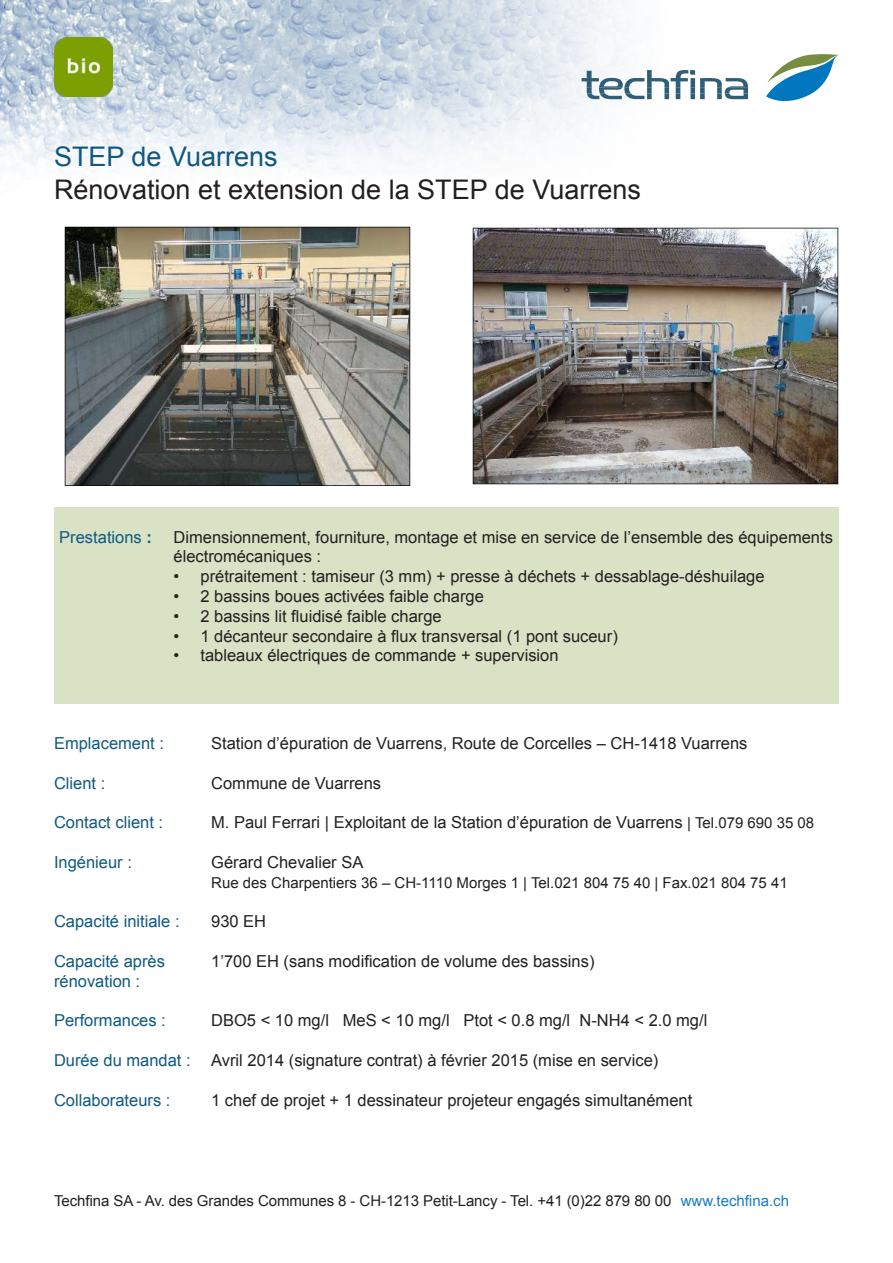
<style>
.page{position:relative;width:893px;height:1263px;background:#fff}
.page>*{position:absolute;margin:0;border:0;box-sizing:border-box;transform-origin:0 0}
.t1{font:27px "Arial";color:#231f20}
.t2{font:27px "Arial";color:#105881}
.t3{font:16.5px/19.8px "Arial";color:#231f20}
.t4{font:16.5px/19.8px "Arial";color:#0f5982}
.t5{font:15px "Arial";color:#231f20}
.s1{font-weight:700}
.s2{font-size:15px}
.s3{color:#177dc2}
</style>
<div class="page">
<img style="left:0;top:0;width:749px;height:174px">
<svg style="left:766px;top:54px;width:73px;height:47px"></svg>
<svg style="left:581px;top:70px;width:167px;height:29px"></svg>
<img style="left:54px;top:38px;width:58px;height:58px">
<img style="left:64px;top:226px;width:347px;height:260px">
<img style="left:472px;top:227px;width:367px;height:258px">
<div style="left:54px;top:508px;width:785px;height:196px;background:#dae2c5"></div>
<h1 class="t2" style="left:54px;top:139px;width:225px">STEP de Vuarrens</h1>
<h1 class="t1" style="left:54px;top:172px;width:588px">Rénovation et extension de la STEP de Vuarrens</h1>
<p class="t4" style="left:59px;top:527px;width:94px">Prestations <span class="s1">:</span></p>
<p class="t3" style="left:174px;top:527px;width:661px">Dimensionnement, fourniture, montage et mise en service de l’ensemble des équipements électromécaniques :</p>
<p class="t3" style="left:174px;top:567px;width:592px">• prétraitement : tamiseur (3 mm) + presse à déchets + dessablage-déshuilage</p>
<p class="t3" style="left:174px;top:586px;width:312px">• 2 bassins boues activées faible charge</p>
<p class="t3" style="left:174px;top:606px;width:270px">• 2 bassins lit fluidisé faible charge</p>
<p class="t3" style="left:174px;top:626px;width:446px">• 1 décanteur secondaire à flux transversal (1 pont suceur)</p>
<p class="t3" style="left:174px;top:646px;width:387px">• tableaux électriques de commande + supervision</p>
<p class="t4" style="left:54px;top:734px;width:112px">Emplacement :</p>
<p class="t4" style="left:54px;top:773px;width:53px">Client :</p>
<p class="t4" style="left:54px;top:813px;width:111px">Contact client :</p>
<p class="t4" style="left:54px;top:852px;width:79px">Ingénieur :</p>
<p class="t4" style="left:54px;top:912px;width:127px">Capacité initiale :</p>
<p class="t4" style="left:54px;top:951px;width:112px">Capacité après rénovation :</p>
<p class="t4" style="left:54px;top:1011px;width:113px">Performances :</p>
<p class="t4" style="left:54px;top:1050px;width:138px">Durée du mandat :</p>
<p class="t4" style="left:54px;top:1090px;width:118px">Collaborateurs :</p>
<p class="t3" style="left:211px;top:734px;width:538px">Station d’épuration de Vuarrens, Route de Corcelles – CH-1418 Vuarrens</p>
<p class="t3" style="left:211px;top:773px;width:171px">Commune de Vuarrens</p>
<p class="t3" style="left:211px;top:813px;width:605px">M. Paul Ferrari | Exploitant de la Station d’épuration de Vuarrens <span class="s2">| Tel.079 690 35 08</span></p>
<p class="t3" style="left:211px;top:852px;width:154px">Gérard Chevalier SA</p>
<p class="t5" style="left:211px;top:873px;width:578px">Rue des Charpentiers 36 – CH-1110 Morges 1 | Tel.021 804 75 40 | Fax.021 804 75 41</p>
<p class="t3" style="left:211px;top:912px;width:57px">930 EH</p>
<p class="t3" style="left:211px;top:951px;width:385px">1’700 EH (sans modification de volume des bassins)</p>
<p class="t3" style="left:211px;top:1011px;width:498px">DBO5 &lt; 10 mg/l MeS &lt; 10 mg/l Ptot &lt; 0.8 mg/l N-NH4 &lt; 2.0 mg/l</p>
<p class="t3" style="left:211px;top:1050px;width:449px">Avril 2014 (signature contrat) à février 2015 (mise en service)</p>
<p class="t3" style="left:211px;top:1090px;width:483px">1 chef de projet + 1 dessinateur projeteur engagés simultanément</p>
<p class="t5" style="left:54px;top:1191px;width:737px">Techfina SA - Av. des Grandes Communes 8 - CH-1213 Petit-Lancy - Tel. +41 (0)22 879 80 00 <span class="s3">www.techfina.ch</span></p>
</div>
